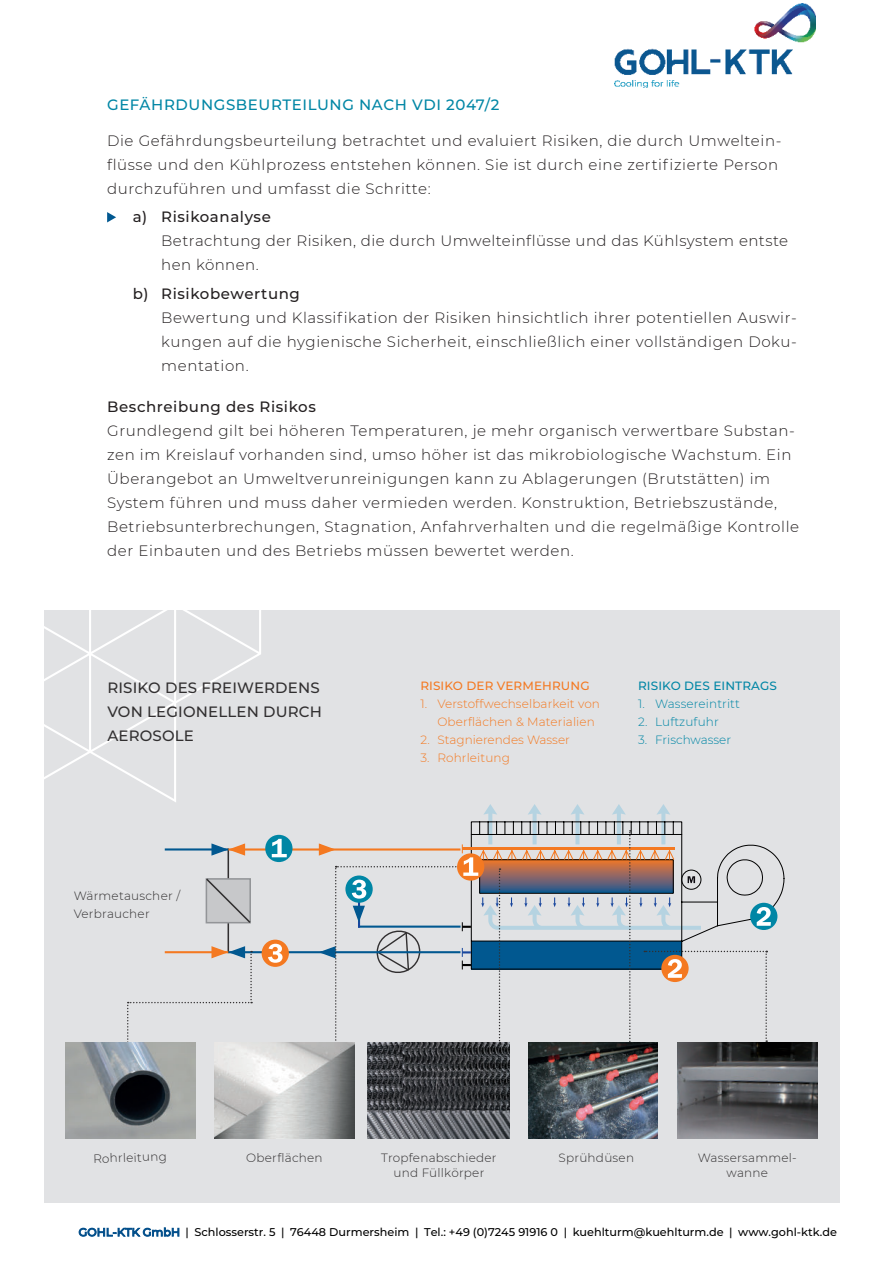
<style>
.page{position:relative;width:881px;height:1263px;background:#fff}
.page>*{position:absolute;margin:0;border:0;box-sizing:border-box;transform-origin:0 0}
.t1{font:300 15px/24px "Montserrat";letter-spacing:.04em;color:#231f20}
.t2{font:500 15px "Montserrat";letter-spacing:.04em;color:#231f20}
.t3{font:500 15px/24px "Montserrat";letter-spacing:.01em;color:#312f30}
.t4{font:500 15px "Montserrat";letter-spacing:.04em;color:#0086a5}
.t5{font:300 12px/15.3px "Montserrat";letter-spacing:.02em;color:#312f30;text-align:center}
.t6{font:300 12px/18px "Montserrat";letter-spacing:.01em;color:#f47921}
.t7{font:300 12px "Montserrat";letter-spacing:.01em;color:#0086a5}
.t8{font:500 12px "Montserrat";letter-spacing:.01em;color:#f47921}
.t9{font:500 12px "Montserrat";letter-spacing:.01em;color:#0086a5}
.t10{font:500 11.25px "Montserrat";color:#000}
.s1{color:#034f8b}
</style>
<div class="page">
<div style="left:44px;top:610px;width:795px;height:592px;background:#e1e2e4"></div>
<hr style="left:227px;top:848px;width:2px;height:105px;background:#312f30">
<svg style="left:205px;top:877px;width:46px;height:47px;background:#babbbe"></svg>
<hr style="left:228px;top:951px;width:232px;height:2px;background:#015890">
<div style="left:261px;top:940px;width:28px;height:27px;background:#f47921;border-radius:50%"></div>
<svg style="left:268px;top:944px;width:14px;height:19px"></svg>
<div style="left:749px;top:903px;width:28px;height:27px;background:#0086a5;border-radius:50%"></div>
<hr style="left:228px;top:848px;width:232px;height:2px;background:#f47921">
<hr style="left:165px;top:848px;width:63px;height:2px;background:#015890">
<svg style="left:211px;top:843px;width:35px;height:14px"></svg>
<svg style="left:265px;top:835px;width:27px;height:27px"></svg>
<svg style="left:272px;top:839px;width:14px;height:18px"></svg>
<svg style="left:127px;top:945px;width:125px;height:104px"></svg>
<img style="left:214px;top:1043px;width:140px;height:96px">
<img style="left:367px;top:1078px;width:142px;height:61px">
<img style="left:528px;top:1078px;width:129px;height:61px">
<img style="left:677px;top:1043px;width:139px;height:96px">
<svg style="left:318px;top:804px;width:452px;height:274px"></svg>
<img style="left:65px;top:1043px;width:130px;height:96px">
<svg style="left:44px;top:610px;width:217px;height:192px"></svg>
<svg style="left:107px;top:212px;width:9px;height:10px"></svg>
<img style="left:614px;top:3px;width:201px;height:85px">
<p class="t4" style="left:107px;top:94px;width:393px">GEFÄHRDUNGSBEURTEILUNG NACH VDI 2047/2</p>
<p class="t1" style="left:107px;top:128px;width:675px">Die Gefährdungsbeurteilung betrachtet und evaluiert Risiken, die durch Umweltein&shy;flüsse und den Kühlprozess entstehen können. Sie ist durch eine zertifizierte Person durchzuführen und umfasst die Schritte:</p>
<p class="t2" style="left:133px;top:207px;width:140px">a) Risikoanalyse</p>
<p class="t1" style="left:161px;top:229px;width:628px">Betrachtung der Risiken, die durch Umwelteinflüsse und das Kühlsystem entste hen können.</p>
<p class="t2" style="left:133px;top:283px;width:169px">b) Risikobewertung</p>
<p class="t1" style="left:161px;top:307px;width:637px;text-align:justify">Bewertung und Klassifikation der Risiken hinsichtlich ihrer potentiellen Auswir&shy;kungen auf die hygienische Sicherheit, einschließlich einer vollständigen Doku&shy;mentation.</p>
<p class="t2" style="left:107px;top:396px;width:210px">Beschreibung des Risikos</p>
<p class="t1" style="left:107px;top:418px;width:693px">Grundlegend gilt bei höheren Temperaturen, je mehr organisch verwertbare Substan&shy;zen im Kreislauf vorhanden sind, umso höher ist das mikrobiologische Wachstum. Ein Überangebot an Umweltverunreinigungen kann zu Ablagerungen (Brutstätten) im System führen und muss daher vermieden werden. Konstruktion, Betriebszustände, Betriebsunterbrechungen, Stagnation, Anfahrverhalten und die regelmäßige Kontrolle der Einbauten und des Betriebs müssen bewertet werden.</p>
<p class="t3" style="left:107px;top:675px;width:216px">RISIKO DES FREIWERDENS<br>VON LEGIONELLEN DURCH<br>AEROSOLE</p>
<p class="t5" style="left:74px;top:886px;width:108px;line-height:18px;text-align:left">Wärmetauscher /<br>Verbraucher</p>
<p class="t8" style="left:420px;top:677px;width:171px">RISIKO DER VERMEHRUNG</p>
<p class="t6" style="left:437px;top:695px;width:164px;text-indent:-17px">1. Verstoffwechselbarkeit von<br>Oberflächen &amp; Materialien</p>
<p class="t6" style="left:420px;top:731px;width:151px">2. Stagnierendes Wasser</p>
<p class="t6" style="left:420px;top:749px;width:91px">3. Rohrleitung</p>
<p class="t9" style="left:638px;top:677px;width:140px">RISIKO DES EINTRAGS</p>
<p class="t7" style="left:638px;top:699px;width:103px">1. Wassereintritt</p>
<p class="t7" style="left:638px;top:717px;width:82px">2. Luftzufuhr</p>
<p class="t7" style="left:638px;top:735px;width:94px">3. Frischwasser</p>
<p class="t5" style="left:93px;top:1152px;width:75px;rotate:-2deg">Rohrleitung</p>
<p class="t5" style="left:246px;top:1149px;width:78px">Oberflächen</p>
<p class="t5" style="left:381px;top:1151px;width:117px">Tropfenabschieder und Füllkörper</p>
<p class="t5" style="left:558px;top:1151px;width:77px">Sprühdüsen</p>
<p class="t5" style="left:697px;top:1149px;width:100px">Wassersammel&shy;wanne</p>
<p class="t10" style="left:78px;top:1224px;width:759px"><span class="s1">GOHL-KTK GmbH</span> | Schlosserstr. 5 | 76448 Durmersheim | Tel.: +49 (0)7245 91916 0 | kuehlturm@kuehlturm.de | www.gohl-ktk.de</p>
</div>
